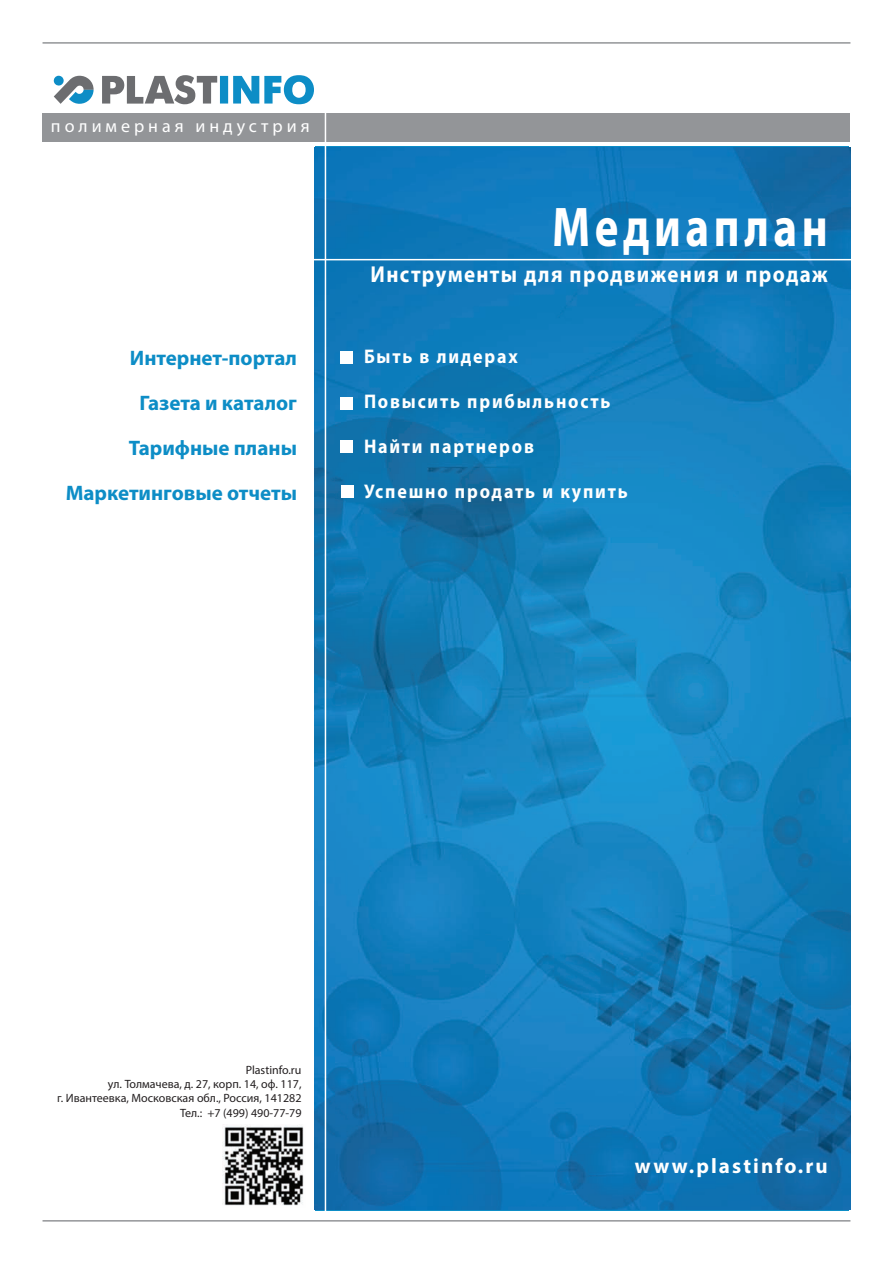
<style>
.page{position:relative;width:893px;height:1263px;background:#fff}
.page>*{position:absolute;margin:0;border:0;box-sizing:border-box;transform-origin:0 0}
.t1{font:700 56.25px "Myriad Pro";letter-spacing:.1em;color:#fff;scale:.8 1}
.t2{font:700 23.1px "Myriad Pro";letter-spacing:.065em;color:#fff;scale:.91 1}
.t3{font:700 21px/45px "Myriad Pro";color:#0d8dc6;text-align:right}
.t4{font:700 21px "Myriad Pro";letter-spacing:.1em;color:#fff}
.t5{font:700 19.8px "Myriad Pro";letter-spacing:.1em;color:#fff;scale:.91 1}
.t6{font:18px "Myriad Pro";letter-spacing:.22em;color:#fff}
.t7{font:12px/14.4px "Myriad Pro";color:#231f20;text-align:right}
</style>
<div class="page">
<svg style="left:54px;top:76px;width:40px;height:28px"></svg>
<svg style="left:102px;top:75px;width:212px;height:29px"></svg>
<hr style="left:43px;top:42px;width:807px;height:2px;background:#939598">
<hr style="left:43px;top:1220px;width:807px;height:1px;background:#939598">
<svg style="left:322px;top:141px;width:528px;height:1px"></svg>
<div style="left:43px;top:113px;width:807px;height:28px;background:#939598"></div>
<img style="left:315px;top:147px;width:535px;height:1063px">
<hr style="left:325px;top:69px;width:1px;height:1144px;background:#fff">
<hr style="left:221px;top:259px;width:670px;height:1px;background:#fff">
<div style="left:341px;top:352px;width:12px;height:12px;background:#fff"></div>
<div style="left:341px;top:397px;width:12px;height:12px;background:#fff"></div>
<div style="left:341px;top:440px;width:12px;height:12px;background:#fff"></div>
<div style="left:341px;top:486px;width:13px;height:12px;background:#fff"></div>
<img style="left:223px;top:1124px;width:81px;height:82px">
<h3 class="t6" style="left:51px;top:115px;width:260px">полимерная индустрия</h3>
<h3 class="t3" style="left:66px;top:335px;width:233px">Интернет-портал<br>Газета и каталог<br>Тарифные планы<br>Маркетинговые отчеты</h3>
<h1 class="t1" style="left:552px;top:191px;width:346px">Медиаплан</h1>
<h2 class="t2" style="left:370px;top:260px;width:504px">Инструменты для продвижения и продаж</h2>
<h3 class="t5" style="left:364px;top:344px;width:171px">Быть в лидерах</h3>
<h3 class="t5" style="left:364px;top:389px;width:272px">Повысить прибыльность</h3>
<h3 class="t5" style="left:364px;top:434px;width:188px">Найти партнеров</h3>
<h3 class="t5" style="left:364px;top:479px;width:291px">Успешно продать и купить</h3>
<p class="t7" style="left:57px;top:1062px;width:246px">Plastinfo.ru<br>ул. Толмачева, д. 27, корп. 14, оф. 117,<br>г. Ивантеевка, Московская обл., Россия, 141282<br>Тел.: +7 (499) 490-77-79</p>
<h3 class="t4" style="left:635px;top:1152px;width:194px">www.plastinfo.ru</h3>
</div>
